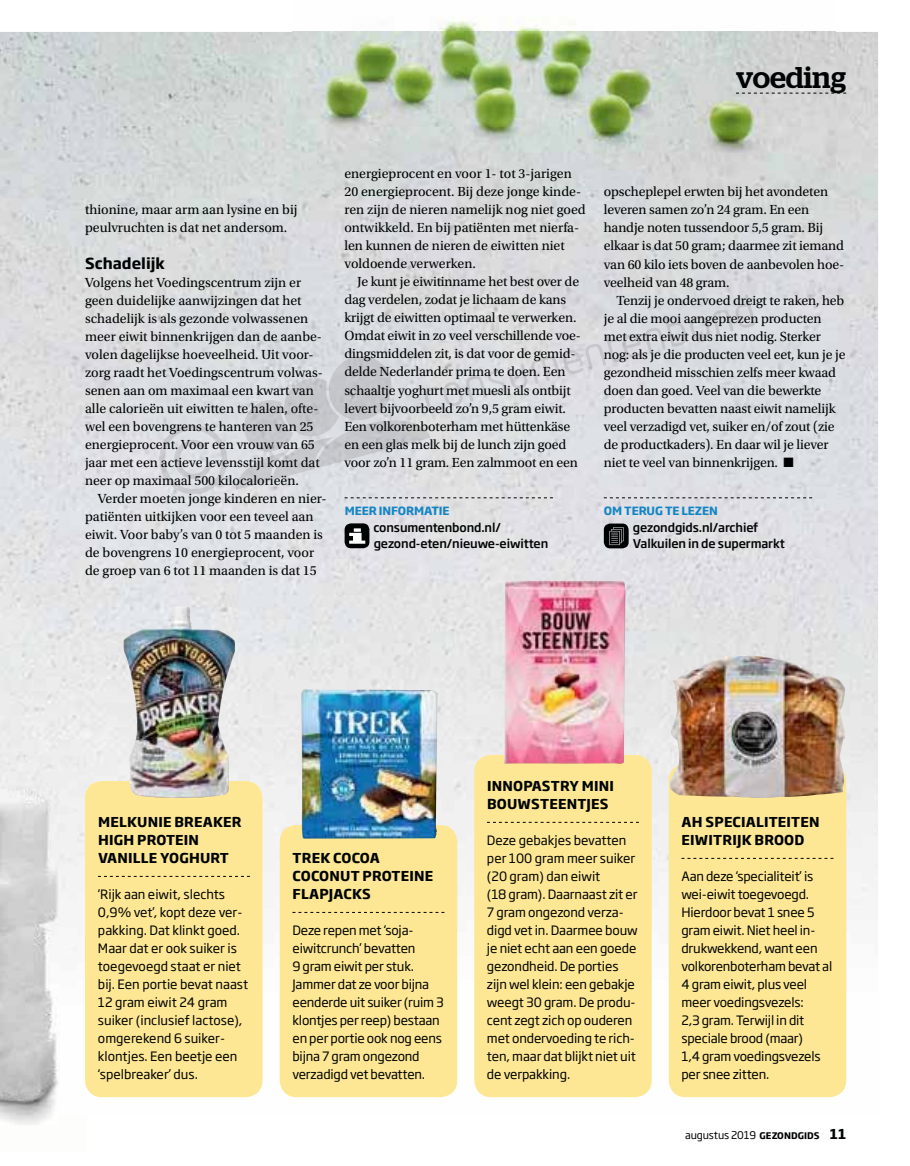
<style>
.page{position:relative;width:910px;height:1166px;background:#fff}
.page>*{position:absolute;margin:0;border:0;box-sizing:border-box;transform-origin:0 0}
.t1{font:500 30px "Stag";color:#000303}
.t2{font:700 15px "Soho Gothic Std";color:#000303}
.t3{font:13.8px/18px "Utopia Std";letter-spacing:-.01em;color:#000303}
.t4{font:700 13.5px/18px "Soho Gothic Std";letter-spacing:.015em;color:#000303}
.t5{font:12.75px/18px "Soho Gothic Std";letter-spacing:-.015em;color:#000303}
.t6{font:500 12px/16.5px "Soho Gothic Std";letter-spacing:-.01em;color:#000303}
.t7{font:700 11.25px "Soho Gothic Std";letter-spacing:-.005em;color:#1485c4}
.t8{font:10.5px "Soho Gothic Std";letter-spacing:-.01em;color:#000303}
.s1{font-weight:700;font-size:9px}
.s2{font-weight:700;font-size:13.5px}
</style>
<div class="page">
<img style="left:0;top:32px;width:878px;height:1066px">
<img style="left:292px;top:17px;width:543px;height:172px">
<svg style="left:736px;top:93px;width:110px;height:1px"></svg>
<div style="left:85px;top:780px;width:178px;height:316px;background:#fee794;border-radius:17px"></div>
<div style="left:280px;top:824px;width:177px;height:272px;background:#fee794;border-radius:17px"></div>
<div style="left:474px;top:754px;width:178px;height:342px;background:#fee794;border-radius:17px"></div>
<div style="left:669px;top:763px;width:177px;height:333px;background:#fee794;border-radius:17px"></div>
<div style="left:604px;top:523px;width:25px;height:25px;background:#000303;border-radius:6px"></div>
<svg style="left:609px;top:527px;width:15px;height:18px"></svg>
<svg style="left:98px;top:875px;width:152px;height:1px"></svg>
<svg style="left:293px;top:911px;width:151px;height:1px"></svg>
<svg style="left:487px;top:821px;width:152px;height:1px"></svg>
<svg style="left:681px;top:857px;width:152px;height:1px"></svg>
<div style="left:345px;top:523px;width:24px;height:25px;background:#000303;border-radius:6px"></div>
<svg style="left:349px;top:528px;width:16px;height:15px"></svg>
<img style="left:504px;top:580px;width:121px;height:184px">
<img style="left:123px;top:606px;width:112px;height:191px">
<img style="left:301px;top:688px;width:137px;height:150px">
<img style="left:670px;top:655px;width:176px;height:142px">
<img style="left:0;top:754px;width:87px;height:371px">
<img style="left:85px;top:789px;width:2px;height:298px">
<svg style="left:151px;top:294px;width:661px;height:207px;background:#d8dade"></svg>
<h1 class="t1" style="left:736px;top:66px;width:112px">voeding</h1>
<p class="t3" style="left:85px;top:202px;width:214px">thionine, maar arm aan lysine en bij peulvruchten is dat net andersom.</p>
<p class="t2" style="left:85px;top:256px;width:81px">Schadelijk</p>
<p class="t3" style="left:85px;top:274px;width:239px">Volgens het Voedingscentrum zijn er geen duidelijke aanwijzingen dat het schadelijk is als gezonde volwassenen meer eiwit binnenkrijgen dan de aanbe&shy;volen dagelijkse hoeveelheid. Uit voor&shy;zorg raadt het Voedingscentrum volwas&shy;senen aan om maximaal een kwart van alle calorieën uit eiwitten te halen, ofte&shy;wel een bovengrens te hanteren van 25 energieprocent. Voor een vrouw van 65 jaar met een actieve levensstijl komt dat neer op maximaal 500 kilocalorieën.</p>
<p class="t3" style="left:85px;top:490px;width:243px;text-indent:13px">Verder moeten jonge kinderen en nier&shy;patiënten uitkijken voor een teveel aan eiwit. Voor baby’s van 0 tot 5 maanden is de bovengrens 10 energieprocent, voor de groep van 6 tot 11 maanden is dat 15</p>
<p class="t3" style="left:344px;top:166px;width:243px">energieprocent en voor 1- tot 3-jarigen 20 energieprocent. Bij deze jonge kinde&shy;ren zijn de nieren namelijk nog niet goed ontwikkeld. En bij patiënten met nierfa&shy;len kunnen de nieren de eiwitten niet voldoende verwerken.</p>
<p class="t3" style="left:344px;top:274px;width:238px;text-indent:13px">Je kunt je eiwitinname het best over de dag verdelen, zodat je lichaam de kans krijgt de eiwitten optimaal te verwerken.<br>Omdat eiwit in zo veel verschillende voe&shy;dingsmiddelen zit, is dat voor de gemid&shy;delde Nederlander prima te doen. Een schaaltje yoghurt met muesli als ontbijt levert bijvoorbeeld zo’n 9,5 gram eiwit.<br>Een volkorenboterham met hüttenkäse en een glas melk bij de lunch zijn goed voor zo’n 11 gram. Een zalmmoot en een</p>
<p class="t7" style="left:345px;top:505px;width:106px">MEER INFORMATIE</p>
<p class="t6" style="left:374px;top:519px;width:176px">consumentenbond.nl/ gezond-eten/nieuwe- eiwitten</p>
<p class="t3" style="left:604px;top:184px;width:242px">opscheplepel erwten bij het avondeten leveren samen zo’n 24 gram. En een handje noten tussendoor 5,5 gram. Bij elkaar is dat 50 gram; daarmee zit iemand van 60 kilo iets boven de aanbevolen hoe&shy;veelheid van 48 gram.</p>
<p class="t3" style="left:604px;top:292px;width:243px;text-indent:13px">Tenzij je ondervoed dreigt te raken, heb je al die mooi aangeprezen producten met extra eiwit dus niet nodig. Sterker nog: als je die producten veel eet, kun je je gezondheid misschien zelfs meer kwaad doen dan goed. Veel van die bewerkte producten bevatten naast eiwit namelijk veel verzadigd vet, suiker en/of zout (zie de productkaders). En daar wil je liever niet te veel van binnenkrijgen. ■</p>
<p class="t7" style="left:604px;top:505px;width:116px">OM TERUG TE LEZEN</p>
<p class="t6" style="left:633px;top:519px;width:154px">gezondgids.nl/archief<br>Valkuilen in de supermarkt</p>
<p class="t4" style="left:98px;top:813px;width:145px">MELKUNIE BREAKER<br>HIGH PROTEIN<br>VANILLE YOGHURT</p>
<p class="t5" style="left:98px;top:886px;width:152px">‘Rijk aan eiwit, slechts<br>0,9% vet’, kopt deze ver&shy;pakking. Dat klinkt goed.<br>Maar dat er ook suiker is toegevoegd staat er niet bij. Een portie bevat naast<br>12 gram eiwit 24 gram suiker (inclusief lactose), omgerekend 6 suiker&shy;klontjes. Een beetje een ‘spelbreaker’ dus.</p>
<p class="t4" style="left:293px;top:849px;width:142px">TREK COCOA<br>COCO NUT PROTE INE<br>FLAPJACKS</p>
<p class="t5" style="left:292px;top:922px;width:153px">Deze repen met ‘soja&shy;eiwitcrunch’ bevatten<br>9 gram eiwit per stuk.<br>Jammer dat ze voor bijna eenderde uit suiker (ruim 3 klontjes per reep) bestaan en per portie ook nog eens bijna 7 gram ongezond verzadigd vet bevatten.</p>
<p class="t4" style="left:487px;top:777px;width:128px">INNOPASTRY MINI<br>BOUW STEENTJES</p>
<p class="t5" style="left:487px;top:832px;width:152px">Deze gebakjes bevatten per 100 gram meer suiker (20 gram) dan eiwit<br>(18 gram). Daarnaast zit er<br>7 gram ongezond verza&shy;digd vet in. Daarmee bouw je niet echt aan een goede gezondheid. De porties zijn wel klein: een gebakje weegt 30 gram. De produ&shy;cent zegt zich op ouderen met ondervoeding te rich&shy;ten, maar dat blijkt niet uit de verpakking.</p>
<p class="t4" style="left:682px;top:813px;width:140px">AH SPECIALI TEITEN<br>EIWITRIJK BROOD</p>
<p class="t5" style="left:681px;top:868px;width:152px">Aan deze ‘specialiteit’ is wei-eiwit toegevoegd.<br>Hierdoor bevat 1 snee 5 gram eiwit. Niet heel in&shy;drukwekkend, want een volkorenboterham bevat al<br>4 gram eiwit, plus veel meer voedingsvezels:<br>2,3 gram. Terwijl in dit speciale brood (maar)<br>1,4 gram voedingsvezels per snee zitten.</p>
<p class="t8" style="left:685px;top:1131px;width:163px">augustus 2019 <span class="s1">GEZONDGIDS</span> <span class="s2">11</span></p>
</div>
